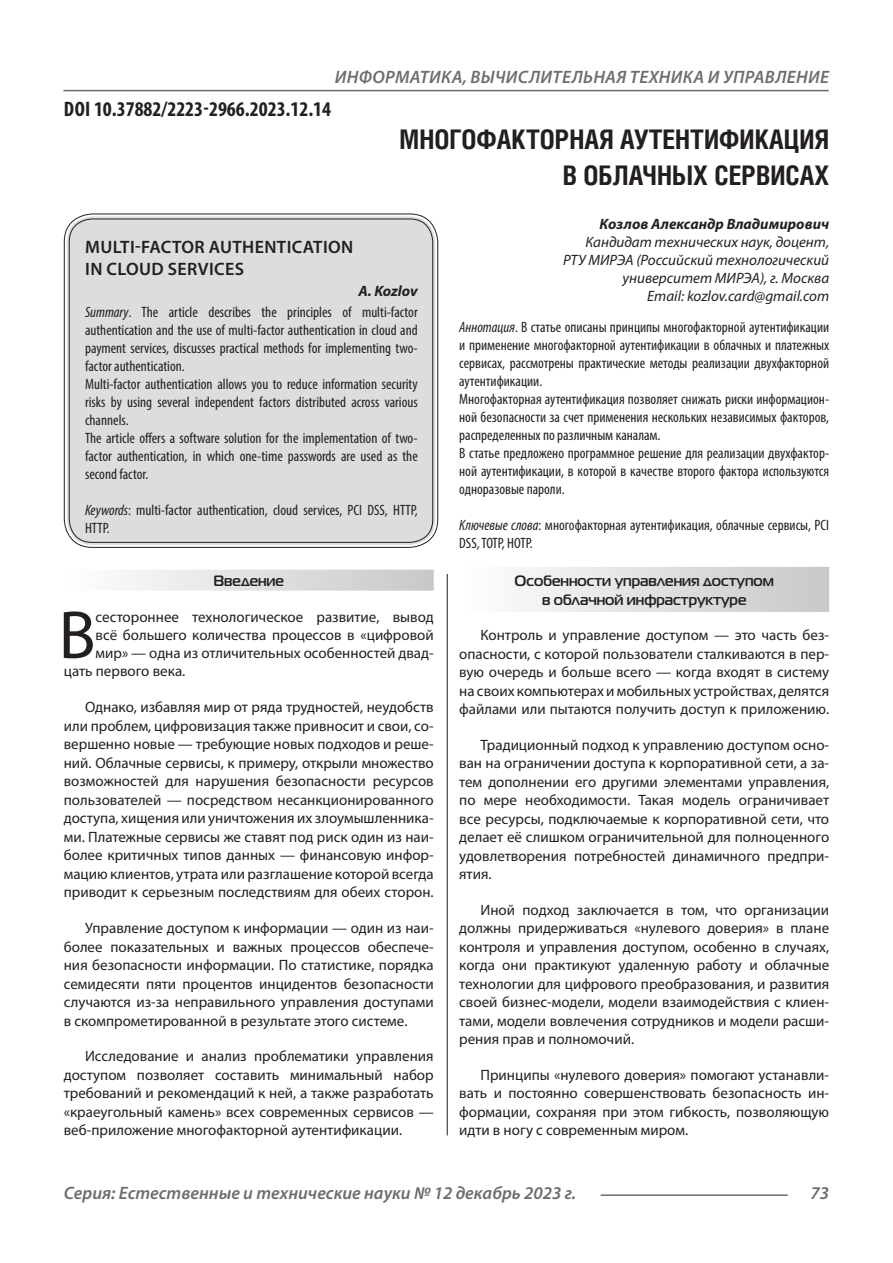
<style>
.page{position:relative;width:893px;height:1263px;background:#fff}
.page>*{position:absolute;margin:0;border:0;box-sizing:border-box;transform-origin:0 0}
.Статья_текст_первый{font:68.4px "Myriad Pro";color:#231f20}
.Статья_название{font:700 27px/36px "Helios Cond C";color:#231f20;text-align:right}
.ДОИ{font:700 condensed 21px "Myriad Pro";color:#231f20}
.t1{font:italic 600 18px "Myriad Pro";letter-spacing:.005em;color:#6c6d70}
.Статья_название_англ{font:600 18px/21.6px "Myriad Pro";letter-spacing:.02em;color:#231f20}
.Статья_текст{font:15px/18.5px "Myriad Pro";color:#231f20;text-align:justify}
.Статья_аннотация_тек{font:condensed 15px/18px "Myriad Pro";color:#231f20;text-align:justify}
.Статья_аннотация_анг{font:condensed 15px/18px "Myriad Pro";color:#231f20;text-align:justify}
.Статья_текст_первый-2{font:15px "Myriad Pro";color:#231f20}
.Статья_автор_инфо{font:italic 15px/18px "Myriad Pro";color:#231f20;text-align:right}
.Статья_подзаголовок{font:700 15px/18.5px "Magistral C";color:#231f20;text-align:center}
.Статья_автор_инфо-2{font:italic 700 15px "Myriad Pro";color:#231f20}
.Статья_автор_англ{font:italic 700 15px "Myriad Pro";letter-spacing:-.01em;color:#231f20}
.s1{font-style:italic}
</style>
<div class="page">
<hr style="left:447px;top:128px;width:1px;height:1007px;background:#231f20">
<hr style="left:63px;top:90px;width:766px;height:1px;background:#6c6d70">
<hr style="left:601px;top:1194px;width:187px;height:2px;background:#6c6d70">
<div style="left:67px;top:216px;width:368px;height:329px;background:#dcdddf;border-radius:26px"></div>
<div style="left:69px;top:218px;width:364px;height:325px;border:1px solid #231f20;border-radius:23px"></div>
<div style="left:64px;top:570px;width:370px;height:21px;background:linear-gradient(to right,#fefeff,#c6c8ca)"></div>
<div style="left:459px;top:567px;width:370px;height:45px;background:linear-gradient(to right,#fefeff,#c6c8ca)"></div>
<p class="t1" style="left:335px;top:66px;width:496px">ИНФОРМАТИКА, ВЫЧИСЛИТЕЛЬНАЯ ТЕХНИКА И УПРАВЛЕНИЕ</p>
<p class="ДОИ" style="left:64px;top:96px;width:269px">DOI 10.37882/2223-2966.2023.12.14</p>
<p class="Статья_название" style="left:400px;top:121px;width:431px">МНОГОФАКТОРНАЯ АУТЕНТИФИКАЦИЯ<br>В ОБЛАЧНЫХ СЕРВИСАХ</p>
<p class="Статья_автор_инфо-2" style="left:600px;top:214px;width:231px">Козлов Александр Владимирович</p>
<p class="Статья_автор_инфо" style="left:563px;top:233px;width:268px">Кандидат технических наук, доцент,<br>РТУ МИРЭА (Российский технологический университет МИРЭА), г. Москва</p>
<p class="Статья_автор_инфо" style="left:647px;top:287px;width:183px">Email: kozlov.card@gmail.com</p>
<p class="Статья_аннотация_тек" style="left:459px;top:318px;width:371px"><span class="s1">Аннотация</span>. В статье описаны принципы многофакторной аутентификации и применение многофакторной аутентификации в облачных и платежных сервисах, рассмотрены практические методы реализации двухфакторной аутентификации.</p>
<p class="Статья_аннотация_тек" style="left:459px;top:390px;width:371px">Многофакторная аутентификация позволяет снижать риски информацион&shy;ной безопасности за счет применения нескольких независимых факторов, распределенных по различным каналам.</p>
<p class="Статья_аннотация_тек" style="left:459px;top:444px;width:371px">В статье предложено программное решение для реализации двухфактор&shy;ной аутентификации, в которой в качестве второго фактора используются одноразовые пароли.</p>
<p class="Статья_аннотация_тек" style="left:459px;top:516px;width:371px"><span class="s1">Ключевые слова</span>: многофакторная аутентификация, облачные сервисы, PCI<br>DSS, TOTP, HOTP.</p>
<p class="Статья_название_англ" style="left:85px;top:236px;width:270px">MULTI-FACTOR AUTHENTICATION<br>IN CLOUD SERVICES</p>
<p class="Статья_автор_англ" style="left:358px;top:281px;width:61px">A. Kozlov</p>
<p class="Статья_аннотация_анг" style="left:85px;top:303px;width:334px"><span class="s1">Summary</span>. The article describes the principles of multi-factor authentication and the use of multi-factor authentication in cloud and payment services, discusses practical methods for implementing two&shy;factor authentication.</p>
<p class="Статья_аннотация_анг" style="left:85px;top:375px;width:334px">Multi-factor authentication allows you to reduce information security risks by using several independent factors distributed across various channels.</p>
<p class="Статья_аннотация_анг" style="left:85px;top:429px;width:334px">The article offers a software solution for the implementation of two&shy;factor authentication, in which one-time passwords are used as the second factor.</p>
<p class="Статья_аннотация_анг" style="left:85px;top:501px;width:334px"><span class="s1">Keywords</span>: multi-factor authentication, cloud services, PCI DSS, HTTP,<br>HTTP.</p>
<p class="Статья_подзаголовок" style="left:213px;top:571px;width:72px">Введение</p>
<p class="Статья_текст_первый" style="left:59px;top:593px;width:39px">В</p>
<p class="Статья_текст_первый-2" style="left:96px;top:608px;width:340px">сестороннее технологическое развитие, вывод</p>
<p class="Статья_текст_первый-2" style="left:96px;top:626px;width:340px">всё большего количества процессов в «цифровой</p>
<p class="Статья_текст_первый-2" style="left:96px;top:644px;width:340px">мир» — одна из отличительных особенностей двад-</p>
<p class="Статья_текст_первый-2" style="left:64px;top:662px;width:123px">цать первого века.</p>
<p class="Статья_текст" style="left:64px;top:697px;width:371px;text-indent:21px">Однако, избавляя мир от ряда трудностей, неудобств или проблем, цифровизация также привносит и свои, со&shy;вершенно новые — требующие новых подходов и реше&shy;ний. Облачные сервисы, к примеру, открыли множество возможностей для нарушения безопасности ресурсов пользователей — посредством несанкционированного доступа, хищения или уничтожения их злоумышленника&shy;ми. Платежные сервисы же ставят под риск один из наи&shy;более критичных типов данных — финансовую инфор&shy;мацию клиентов, утрата или разглашение которой всегда приводит к серьезным последствиям для обеих сторон.</p>
<p class="Статья_текст" style="left:64px;top:918px;width:371px;text-indent:21px">Управление доступом к информации — один из наи&shy;более показательных и важных процессов обеспече&shy;ния безопасности информации. По статистике, порядка семидесяти пяти процентов инцидентов безопасности случаются из-за неправильного управления доступами в скомпрометированной в результате этого системе.</p>
<p class="Статья_текст" style="left:64px;top:1047px;width:371px;text-indent:21px">Исследование и анализ проблематики управления доступом позволяет составить минимальный набор требований и рекомендаций к ней, а также разработать «краеугольный камень» всех современных сервисов — веб-приложение многофакторной аутентификации.</p>
<p class="Статья_подзаголовок" style="left:514px;top:571px;width:261px">Особенности управления доступом в облачной инфраструктуре</p>
<p class="Статья_текст" style="left:459px;top:626px;width:371px;text-indent:21px">Контроль и управление доступом — это часть без&shy;опасности, с которой пользователи сталкиваются в пер&shy;вую очередь и больше всего — когда входят в систему на своих компьютерах и мобильных устройствах, делятся файлами или пытаются получить доступ к приложению.</p>
<p class="Статья_текст" style="left:459px;top:735px;width:371px;text-indent:21px">Традиционный подход к управлению доступом осно&shy;ван на ограничении доступа к корпоративной сети, а за&shy;тем дополнении его другими элементами управления, по мере необходимости. Такая модель ограничивает все ресурсы, подключаемые к корпоративной сети, что делает её слишком ограничительной для полноценного удовлетворения потребностей динамичного предпри&shy;ятия.</p>
<p class="Статья_текст" style="left:459px;top:900px;width:371px;text-indent:21px">Иной подход заключается в том, что организации должны придерживаться «нулевого доверия» в плане контроля и управления доступом, особенно в случаях, когда они практикуют удаленную работу и облачные технологии для цифрового преобразования, и развития своей бизнес-модели, модели взаимодействия с клиен&shy;тами, модели вовлечения сотрудников и модели расши&shy;рения прав и полномочий.</p>
<p class="Статья_текст" style="left:459px;top:1065px;width:371px;text-indent:21px">Принципы «нулевого доверия» помогают устанавли&shy;вать и постоянно совершенствовать безопасность ин&shy;формации, сохраняя при этом гибкость, позволяющую идти в ногу с современным миром.</p>
<p class="t1" style="left:64px;top:1182px;width:514px">Серия: Естественные и технические науки № 12 декабрь 2023 г.</p>
<p class="t1" style="left:810px;top:1182px;width:20px">73</p>
</div>
